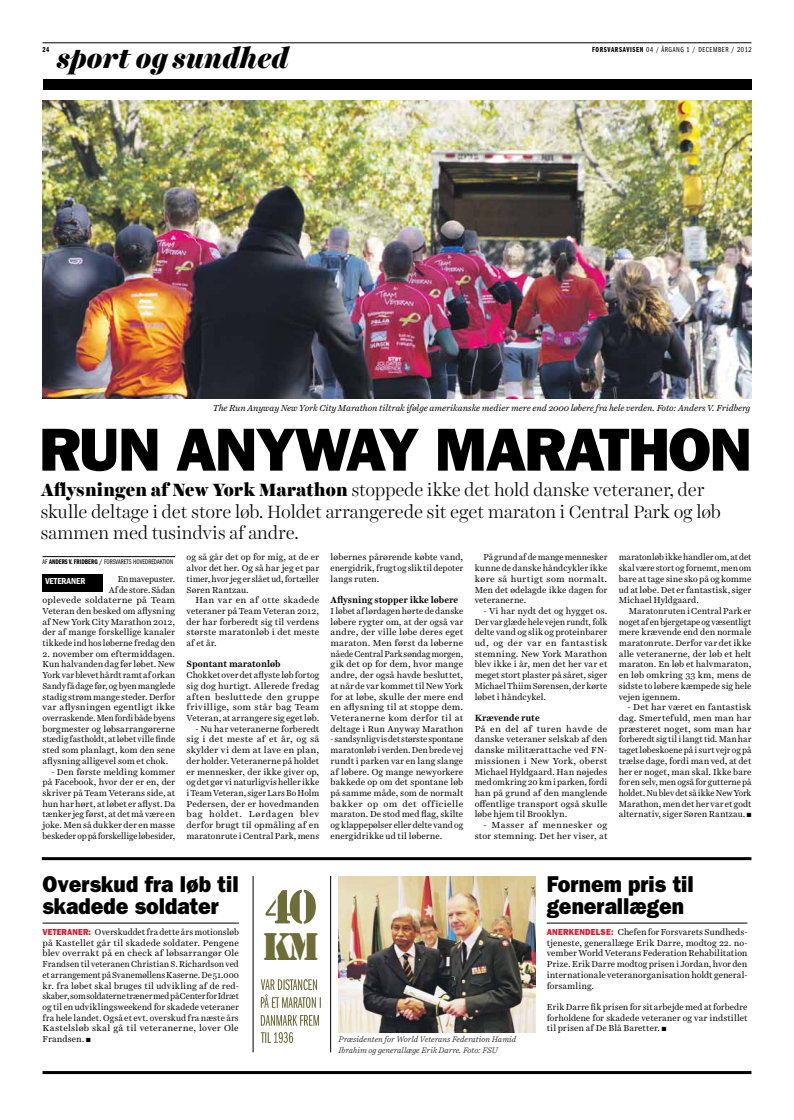
<style>
.page{position:relative;width:794px;height:1120px;background:#fff}
.page>*{position:absolute;margin:0;border:0;box-sizing:border-box;transform-origin:0 0}
.t1{font:61px "ITC Franklin Gothic Std Hvy";letter-spacing:-.025em;color:#000}
.t2{font:50px "Stencil";color:#6d6d3a}
.t3{font:40px "Stencil";color:#6d6d3a}
.t4{font:italic 900 28px "Harriet Display";letter-spacing:-.005em;color:#000}
.t5{font:23px/21.4px "ITC Franklin Gothic Std Hvy";color:#000;scale:.92 1}
.t6{font:300 18px/21.4px "Harriet Display";letter-spacing:.005em;color:#000}
.t7{font:700 9.2px "Harriet Text";color:#000}
.t8{font:9px "ITC Franklin Gothic Std Dm Cd";color:#fff}
.t9{font:8.8px/10.7px "Harriet Text";letter-spacing:.005em;color:#000;text-align:justify}
.t10{font:8.8px/10.7px "Harriet Text";letter-spacing:.005em;color:#000;text-align:justify;scale:.95 1}
.t11{font:8.8px/10.7px "Harriet Text";letter-spacing:.005em;color:#000;text-align:justify;scale:1.05 1}
.t12{font:8.8px/10.7px "Harriet Text";letter-spacing:.005em;color:#000;text-align:justify;scale:1.04 1}
.t13{font:8.8px/10.7px "Harriet Text";letter-spacing:.005em;color:#000;text-align:justify;scale:.96 1}
.t14{font:italic 8.8px "Harriet Text";letter-spacing:-.015em;color:#000}
.t15{font:8.8px "ITC Franklin Gothic Std Hvy";letter-spacing:.03em;color:#da1a32;scale:.91 1}
.t16{font:italic 300 8px/10.7px "Harriet Text";color:#000}
.t17{font:7.5px "ITC Franklin Gothic Std Bk Cp";letter-spacing:.08em;color:#000}
.t18{font:7.5px "ITC Franklin Gothic Std Dm Cp";color:#000}
.t19{font:7px "ITC Franklin Gothic Std Bk Cp";color:#000}
.s1{font-family:"ITC Franklin Gothic Std Dm Cp"}
.s2{font-weight:900}
.s3{font-family:"ITC Franklin Gothic Std Hvy";color:#da1a32}
</style>
<div class="page">
<hr style="left:43px;top:43px;width:708px;height:1px;background:#000">
<div style="left:43px;top:79px;width:708px;height:10px;background:#000"></div>
<hr style="left:43px;top:1071px;width:708px;height:3px;background:#000">
<hr style="left:42px;top:857px;width:709px;height:3px;background:#000">
<hr style="left:253px;top:876px;width:1px;height:176px;background:#000">
<hr style="left:43px;top:923px;width:196px;height:1px;background:#000">
<hr style="left:547px;top:923px;width:200px;height:1px;background:#000">
<img style="left:338px;top:876px;width:197px;height:156px">
<svg style="left:261px;top:979px;width:60px;height:29px"></svg>
<svg style="left:261px;top:1015px;width:58px;height:10px"></svg>
<svg style="left:261px;top:1032px;width:32px;height:11px"></svg>
<hr style="left:330px;top:876px;width:1px;height:176px;background:#000">
<img style="left:42px;top:101px;width:709px;height:298px">
<hr style="left:43px;top:556px;width:132px;height:1px;background:#000">
<div style="left:43px;top:575px;width:60px;height:17px;background:#000"></div>
<p class="t18" style="left:43px;top:45px;width:8px">24</p>
<p class="t17" style="left:592px;top:45px;width:161px"><span class="s1">FORSVARSAVISEN</span> 04 / ÅRGANG 1 / DECEMBER / 2012</p>
<h3 class="t4" style="left:57px;top:39px;width:233px">sport og sundhed</h3>
<p class="t14" style="left:213px;top:401px;width:539px">The Run Anyway New York City Marathon tiltrak ifølge amerikanske medier mere end 2000 løbere fra hele verden. Foto: Anders V. Fridberg</p>
<h1 class="t1" style="left:39px;top:414px;width:563px">Run Anyway Marathon</h1>
<h3 class="t6" style="left:41px;top:479px;width:681px"><span class="s2">Aflysningen af New York Marathon</span> stoppede ikke det hold danske veteraner, der skulle deltage i det store løb. Holdet arrangerede sit eget maraton i Central Park og løb sammen med tusindvis af andre.</h3>
<p class="t8" style="left:45px;top:576px;width:6px">VETERANER</p>
<p class="t9" style="left:187px;top:552px;width:134px">og så går det op for mig, at de er alvor det her. Og så har jeg et par timer, hvor jeg er slået ud, fortæller Søren Rantzau.</p>
<p class="t11" style="left:187px;top:595px;width:128px;text-indent:9px">Han var en af otte skadede veteraner på Team Veteran 2012, der har forberedt sig til verdens største maratonløb i det meste af et år.</p>
<p class="t7" style="left:187px;top:658px;width:95px">Spontant maratonløb</p>
<p class="t9" style="left:187px;top:670px;width:134px">Chokket over det aflyste løb fortog sig dog hurtigt. Allerede fredag aften besluttede den gruppe frivillige, som står bag Team Veteran, at arrangere sig eget løb.</p>
<p class="t9" style="left:187px;top:723px;width:134px;text-indent:9px">- Nu har veteranerne forberedt sig i det meste af et år, og så skylder vi dem at lave en plan, der holder. Veteranerne på holdet er mennesker, der ikke giver op, og det gør vi naturligvis heller ikke i Team Veteran, siger Lars Bo Holm Pedersen, der er hovedmanden bag holdet. Lørdagen blev derfor brugt til opmåling af en maratonrute i Central Park, mens</p>
<p class="t10" style="left:475px;top:552px;width:141px;text-indent:9px">På grund af de mange mennesker kunne de danske håndcykler ikke køre så hurtigt som normalt.<br>Men det ødelagde ikke dagen for veteranerne.</p>
<p class="t9" style="left:475px;top:605px;width:134px;text-indent:9px">- Vi har nydt det og hygget os.<br>Der var glæde hele vejen rundt, folk delte vand og slik og proteinbarer ud, og der var en fantastisk stemning. New York Marathon blev ikke i år, men det her var et meget stort plaster på såret, siger Michael Thiim Sørensen, der kørte løbet i håndcykel.</p>
<p class="t7" style="left:475px;top:711px;width:67px">Krævende rute</p>
<p class="t11" style="left:475px;top:723px;width:128px">På en del af turen havde de danske veteraner selskab af den danske militærattache ved FN&shy;missionen i New York, oberst Michael Hyldgaard. Han nøjedes med omkring 20 km i parken, fordi han på grund af den manglende offentlige transport også skulle løbe hjem til Brooklyn.</p>
<p class="t11" style="left:475px;top:819px;width:128px;text-align:right">- Masser af mennesker og stor stemning. Det her viser, at</p>
<p class="t9" style="left:331px;top:552px;width:134px">løbernes pårørende købte vand, energidrik, frugt og slik til depoter langs ruten.</p>
<p class="t7" style="left:331px;top:593px;width:129px">Aflysning stopper ikke løbere</p>
<p class="t9" style="left:331px;top:605px;width:134px">I løbet af lørdagen hørte de danske løbere rygter om, at der også var andre, der ville løbe deres eget maraton. Men først da løberne nåede Central Park søndag morgen, gik det op for dem, hvor mange andre, der også havde besluttet, at når de var kommet til New York for at løbe, skulle der mere end en aflysning til at stoppe dem.<br>Veteranerne kom derfor til at deltage i Run Anyway Marathon</p>
<p class="t10" style="left:331px;top:734px;width:141px">- sandsynligvis det største spontane maratonløb i verden. Den brede vej rundt i parken var en lang slange af løbere. Og mange newyorkere bakkede op om det spontane løb på samme måde, som de normalt bakker op om det officielle maraton. De stod med flag, skilte og klappepølser eller delte vand og energidrikke ud til løberne.</p>
<p class="t13" style="left:619px;top:552px;width:140px">maratonløb ikke handler om, at det skal være stort og fornemt, men om bare at tage sine sko på og komme ud at løbe. Det er fantastisk, siger Michael Hyldgaard.</p>
<p class="t9" style="left:619px;top:605px;width:134px;text-indent:10px">Maratonruten i Central Park er noget af en bjergetape og væsentligt mere krævende end den normale maratonrute. Derfor var det ikke alle veteranerne, der løb et helt maraton. En løb et halvmaraton, en løb omkring 33 km, mens de sidste to løbere kæmpede sig hele vejen igennem.</p>
<p class="t12" style="left:619px;top:702px;width:129px;text-indent:9px">- Det har været en fantastisk dag. Smertefuld, men man har præsteret noget, som man har forberedt sig til i langt tid. Man har taget løbeskoene på i surt vejr og på trælse dage, fordi man ved, at det her er noget, man skal. Ikke bare for en selv, men også for gutterne på holdet. Nu blev det så ikke New York Marathon, men det her var et godt alternativ, siger Søren Rantzau. ■</p>
<p class="t19" style="left:43px;top:558px;width:132px">AF <span class="s1">ANDERS V. FRIDBERG /</span> FORSVARETS HOVEDREDAKTION</p>
<p class="t10" style="left:43px;top:573px;width:141px;text-align:right">En mavepuster.<br>Af de store. Sådan<br>oplevede soldaterne på Team<br>Veteran den besked om aflysning af New York City Marathon 2012, der af mange forskellige kanaler tikkede ind hos løberne fredag den</p>
<p class="t9" style="left:43px;top:648px;width:134px">2. november om eftermiddagen.<br>Kun halvanden dag før løbet. New York var blevet hårdt ramt af orkan Sandy få dage før, og byen manglede stadig strøm mange steder. Derfor var aflysningen egentligt ikke overraskende. Men fordi både byens borgmester og løbsarrangørerne stædig fastholdt, at løbet ville finde sted som planlagt, kom den sene aflysning alligevel som et chok.</p>
<p class="t9" style="left:43px;top:766px;width:134px;text-indent:9px">- Den første melding kommer på Facebook, hvor der er en, der skriver på Team Veterans side, at hun har hørt, at løbet er aflyst. Da tænker jeg først, at det må være en joke. Men så dukker der en masse beskeder op på forskellige løbesider,</p>
<h3 class="t5" style="left:43px;top:873px;width:215px">Overskud fra løb til skadede soldater</h3>
<p class="t9" style="left:43px;top:926px;width:198px"><span class="s3">VETERANER :</span> Overskuddet fra dette års motionsløb på Kastellet går til skadede soldater. Pengene blev overrakt på en check af løbsarrangør Ole Frandsen til veteranen Christian S. Richardson ved et arrangement på Svanemøllens Kaserne. De 51.000 kr. fra løbet skal bruges til udvikling af de red&shy;skaber, som soldaterne træner med på Center for Idræt og til en udviklingsweekend for skadede veteraner fra hele landet. Også et evt. overskud fra næste års Kastelsløb skal gå til veteranerne, lover Ole Frandsen. ■</p>
<h2 class="t2" style="left:264px;top:878px;width:54px">40</h2>
<h3 class="t3" style="left:262px;top:924px;width:59px">km</h3>
<p class="t16" style="left:338px;top:1034px;width:179px">Præsidenten for World Veterans Federation Hamid<br>Ibrahim og generallæge Erik Darre. Foto: FSU</p>
<h3 class="t5" style="left:547px;top:873px;width:161px">Fornem pris til generallægen</h3>
<p class="t15" style="left:547px;top:927px;width:55px">ANERKENDELSE</p>
<p class="t9" style="left:547px;top:926px;width:202px;text-indent:64px"><span class="s3">:</span> Chefen for Forsvarets Sundheds&shy;tjeneste, generallæge Erik Darre, modtog 22. no&shy;vember World Veterans Federation Rehabilitation Prize. Erik Darre modtog prisen i Jordan, hvor den internationale veteranorganisation holdt general&shy;forsamling.</p>
<p class="t9" style="left:547px;top:1001px;width:202px">Erik Darre fik prisen for sit arbejde med at forbedre forholdene for skadede veteraner og var indstillet til prisen af De Blå Baretter. ■</p>
</div>
